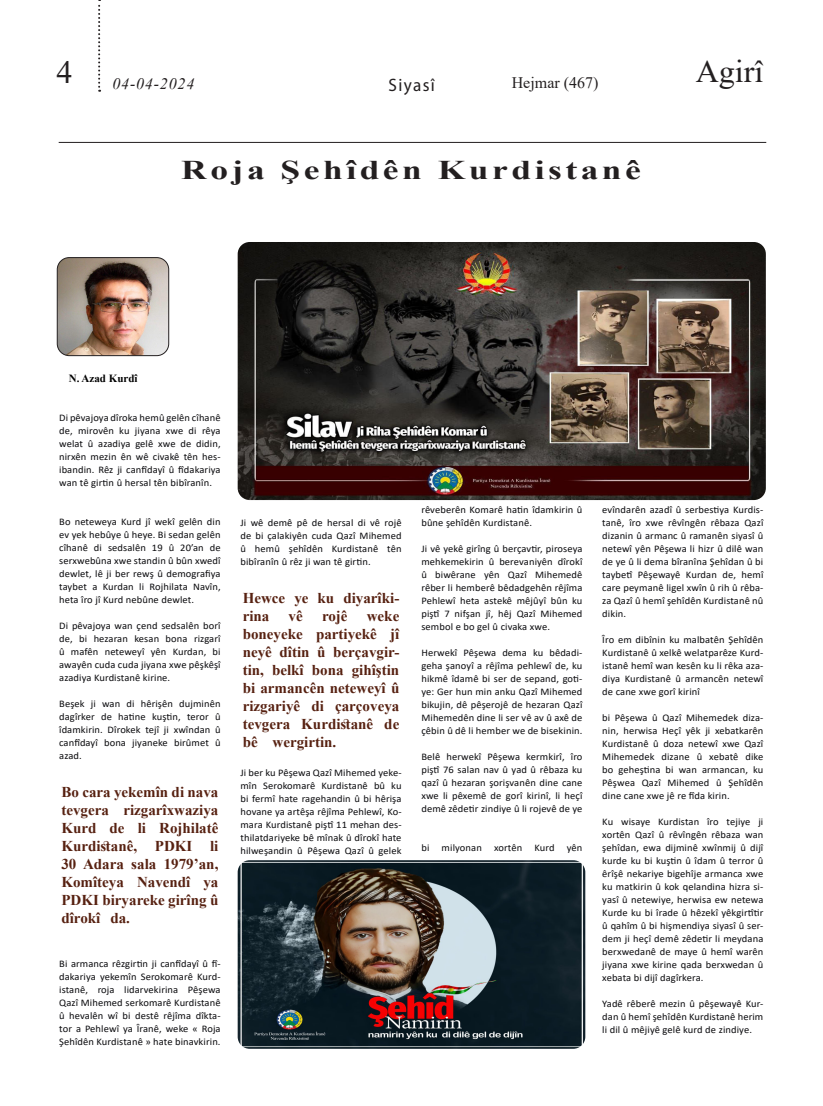
<style>
.page{position:relative;width:823px;height:1106px;background:#fff}
.page>*{position:absolute;margin:0;border:0;box-sizing:border-box;transform-origin:0 0}
.t1{font:32px "Times New Roman";color:#231f20}
.t2{font:700 27px "Times New Roman";letter-spacing:.1em;color:#231f20;scale:1.31 1}
.t3{font:18px "Myriad Pro";letter-spacing:.08em;color:#231f20;scale:.95 1}
.t4{font:16px "Times New Roman";color:#231f20}
.t5{font:italic 16px "Times New Roman";letter-spacing:.05em;color:#231f20}
.Heading_3{font:700 15px/18px "Times New Roman";color:#572111;text-align:justify}
.t6{font:700 11px "Times New Roman";color:#000}
.t7{font:10.1px/13px "Calibri";letter-spacing:.01em;color:#0b0b0e;text-align:justify;scale:1.04 1}
</style>
<div class="page">
<svg style="left:98px;top:0;width:2px;height:92px"></svg>
<hr style="left:59px;top:142px;width:706px;height:1px;background:#231f20">
<img style="left:57px;top:257px;width:112px;height:98px">
<div style="left:57px;top:257px;width:112px;height:99px;border:1px solid #231f20;border-radius:12px"></div>
<img style="left:237px;top:242px;width:528px;height:258px">
<img style="left:237px;top:860px;width:348px;height:188px">
<h1 class="t1" style="left:56px;top:50px;width:18px">4</h1>
<h1 class="t1" style="left:695px;top:49px;width:69px">Agirî</h1>
<h3 class="t5" style="left:112px;top:72px;width:83px">04-04-2024</h3>
<p class="t3" style="left:388px;top:74px;width:50px">Siyasî</p>
<h3 class="t4" style="left:511px;top:72px;width:88px">Hejmar (467)</h3>
<p class="t2" style="left:181px;top:150px;width:352px">Roja Şehîdên Kurdistanê</p>
<p class="t6" style="left:69px;top:370px;width:70px">N. Azad Kurdî</p>
<p class="t7" style="left:59px;top:411px;width:157px">Di pêvajoya dîroka hemû gelên cîhanê de, mirovên ku jiyana xwe di rêya welat û azadiya gelê xwe de didin, nirxên mezin ên wê civakê tên hes&shy;ibandin. Rêz ji canfîdayî û fîdakariya wan tê girtin û hersal tên bibîranîn.</p>
<p class="t7" style="left:59px;top:515px;width:157px">Bo neteweya Kurd jî wekî gelên din ev yek hebûye û heye. Bi sedan gelên cîhanê di sedsalên 19 û 20’an de serxwebûna xwe standin û bûn xwedî dewlet, lê ji ber rewş û demografiya taybet a Kurdan li Rojhilata Navîn, heta îro jî Kurd nebûne dewlet.</p>
<p class="t7" style="left:59px;top:619px;width:157px">Di pêvajoya wan çend sedsalên borî de, bi hezaran kesan bona rizgarî û mafên neteweyî yên Kurdan, bi awayên cuda cuda jiyana xwe pêşkêşî azadiya Kurdistanê kirine.</p>
<p class="t7" style="left:59px;top:697px;width:157px">Beşek ji wan di hêrişên dujminên dagîrker de hatine kuştin, teror û îdamkirin. Dîrokek tejî ji xwîndan û canfîdayî bona jiyaneke birûmet û azad.</p>
<p class="Heading_3" style="left:61px;top:782px;width:158px">Bo cara yekemîn di nava tevgera rizgarîxwaziya Kurd de li Rojhilatê Kurdistanê, PDKI li 30 Adara sala 1979’an, Komîteya Navendî ya PDKI biryareke girîng û dîrokî da.</p>
<p class="t7" style="left:59px;top:957px;width:157px">Bi armanca rêzgirtin ji canfîdayî û fî&shy;dakariya yekemîn Serokomarê Kurd&shy;istanê, roja lidarvekirina Pêşewa Qazî Mihemed serkomarê Kurdistanê û hevalên wî bi destê rêjîma dîkta&shy;tor a Pehlewî ya Îranê, weke « Roja Şehîdên Kurdistanê » hate binavkirin.</p>
<p class="t7" style="left:240px;top:516px;width:156px">Ji wê demê pê de hersal di vê rojê de bi çalakiyên cuda Qazî Mihemed û hemû şehîdên Kurdistanê tên bibîranîn û rêz ji wan tê girtin.</p>
<p class="Heading_3" style="left:242px;top:588px;width:158px">Hewce ye ku diyarîki&shy;rina</p>
<p class="Heading_3" style="left:288px;top:606px;width:16px">vê</p>
<p class="Heading_3" style="left:322px;top:606px;width:27px">rojê</p>
<p class="Heading_3" style="left:242px;top:606px;width:158px;text-indent:124px">weke boneyeke partiyekê jî neyê dîtin û berçavgir&shy;tin, belkî bona gihîştin bi armancên neteweyî û rizgariyê di çarçoveya tevgera Kurdistanê de bê wergirtin.</p>
<p class="t7" style="left:240px;top:766px;width:156px">Ji ber ku Pêşewa Qazî Mihemed yeke&shy;mîn Serokomarê Kurdistanê bû ku bi fermî hate ragehandin û bi hêrişa hovane ya artêşa rêjîma Pehlewî, Ko&shy;mara Kurdistanê piştî 11 mehan des&shy;thilatdariyeke bê mînak û dîrokî hate hilweşandin û Pêşewa Qazî û gelek</p>
<p class="t7" style="left:421px;top:503px;width:156px">rêveberên Komarê hatin îdamkirin û bûne şehîdên Kurdistanê.</p>
<p class="t7" style="left:421px;top:542px;width:156px">Ji vê yekê girîng û berçavtir, piroseya mehkemekirin û berevaniyên dîrokî û biwêrane yên Qazî Mihemedê rêber li hemberê bêdadgehên rêjîma Pehlewî heta astekê mêjûyî bûn ku piştî 7 nifşan jî, hêj Qazî Mihemed sembol e bo gel û civaka xwe.</p>
<p class="t7" style="left:421px;top:646px;width:156px">Herwekî Pêşewa dema ku bêdadi&shy;geha şanoyî a rêjîma pehlewî de, ku hikmê îdamê bi ser de sepand, goti&shy;ye: Ger hun min anku Qazî Mihemed bikujin, dê pêşerojê de hezaran Qazî Mihemedên dine li ser vê av û axê de çêbin û dê li hember we de bisekinin.</p>
<p class="t7" style="left:421px;top:750px;width:156px">Belê herwekî Pêşewa kermkirî, îro piştî 76 salan nav û yad û rêbaza ku qazî û hezaran şorişvanên dine cane xwe li pêxemê de gorî kirinî, li heçî demê zêdetir zindiye û li rojevê de ye</p>
<p class="t7" style="left:421px;top:841px;width:156px">bi milyonan xortên Kurd yên</p>
<p class="t7" style="left:602px;top:503px;width:156px">evîndarên azadî û serbestiya Kurdis&shy;tanê, îro xwe rêvîngên rêbaza Qazî dizanin û armanc û ramanên siyasî û netewî yên Pêşewa li hizr û dilê wan de ye û li dema bîranîna Şehîdan û bi taybetî Pêşewayê Kurdan de, hemî care peymanê ligel xwîn û rih û rêba&shy;za Qazî û hemî şehîdên Kurdistanê nû dikin.</p>
<p class="t7" style="left:602px;top:633px;width:156px">Îro em dibînin ku malbatên Şehîdên Kurdistanê û xelkê welatparêze Kurd&shy;istanê hemî wan kesên ku li rêka aza&shy;diya Kurdistanê û armancên netewî de cane xwe gorî kirinî</p>
<p class="t7" style="left:602px;top:711px;width:156px">bi Pêşewa û Qazî Mihemedek diza&shy;nin, herwisa Heçî yêk ji xebatkarên Kurdistanê û doza netewî xwe Qazî Mihemedek dizane û xebatê dike bo geheştina bi wan armancan, ku Pêşwea Qazî Mihemed û Şehîdên dine cane xwe jê re fîda kirin.</p>
<p class="t7" style="left:602px;top:815px;width:156px">Ku wisaye Kurdistan îro tejiye ji xortên Qazî û rêvîngên rêbaza wan şehîdan, ewa dijminê xwînmij û dijî kurde ku bi kuştin û îdam û terror û êrîşê nekariye bigehîje armanca xwe ku matkirin û kok qelandina hizra si&shy;yasî û netewiye, herwisa ew netewa Kurde ku bi îrade û hêzekî yêkgirtîtir û qahîm û bi hişmendiya siyasî û ser&shy;dem ji heçî demê zêdetir li meydana berxwedanê de maye û hemî warên jiyana xwe kirine qada berxwedan û xebata bi dijî dagîrkera.</p>
<p class="t7" style="left:602px;top:997px;width:156px">Yadê rêberê mezin û pêşewayê Kur&shy;dan û hemî şehîdên Kurdistanê herim li dil û mêjiyê gelê kurd de zindiye.</p>
</div>
